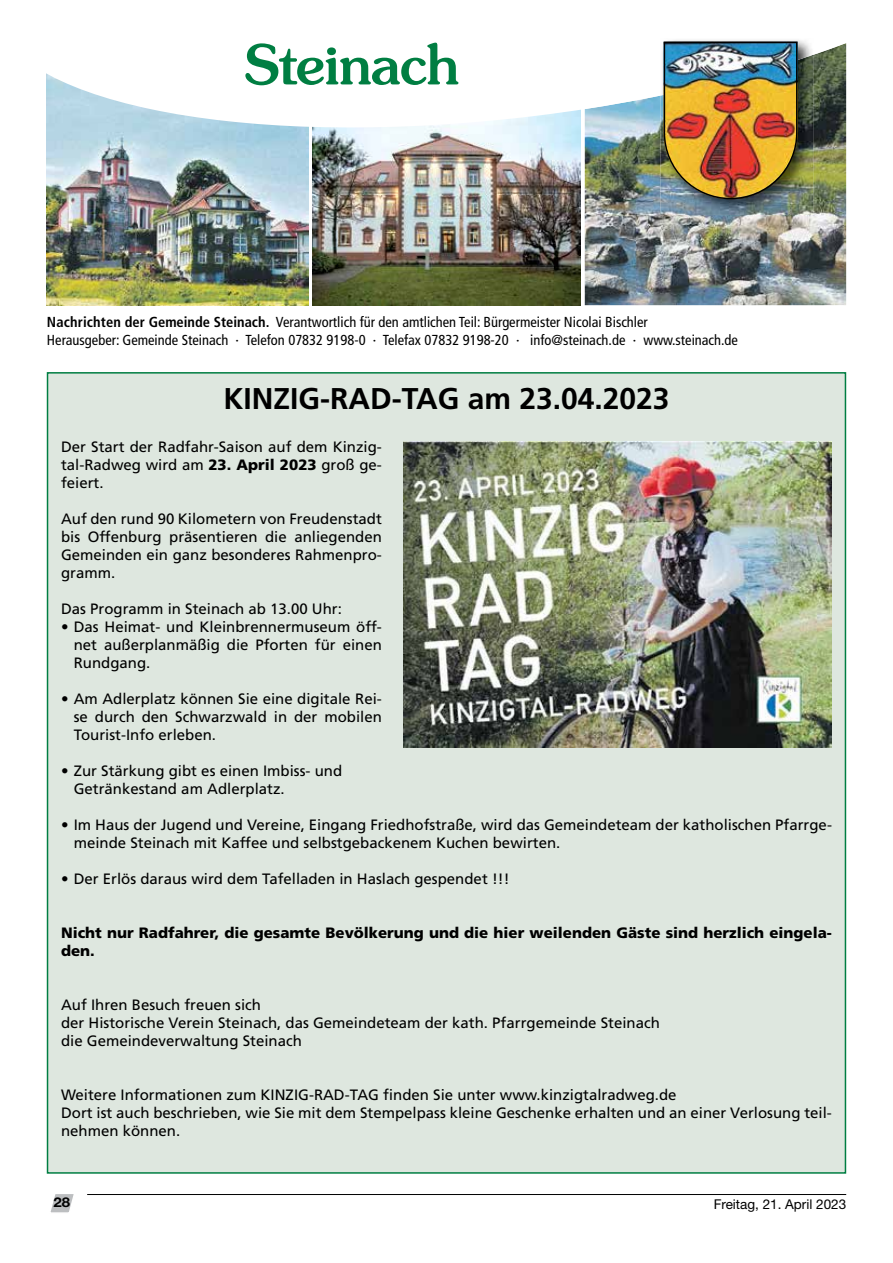
<style>
.page{position:relative;width:893px;height:1263px;background:#fff}
.page>*{position:absolute;margin:0;border:0;box-sizing:border-box;transform-origin:0 0}
.t1{font:500 54.9px "Souvenir";letter-spacing:-.01em;color:#007e42}
.t2{font:700 30px "Frutiger LT Std";color:#000}
.t3{font:15px/18px "Frutiger LT Std";color:#000;text-align:justify}
.t4{font:900 15px/18px "Frutiger LT Std";color:#000}
.t5{font:condensed 14.55px/18.3px "Frutiger";color:#000}
.t6{font:13.5px "Helvetica Neue LT Std";color:#000}
.t7{font:700 13.5px "Helvetica Neue LT Std";color:#000;scale:1.11 1}
.s1{font-weight:700}
.s2{font-weight:900}
</style>
<div class="page">
<svg style="left:50px;top:1194px;width:24px;height:19px"></svg>
<hr style="left:87px;top:1194px;width:759px;height:1px;background:#000">
<img style="left:47px;top:150px;width:261px;height:155px">
<img style="left:313px;top:150px;width:267px;height:155px">
<img style="left:585px;top:150px;width:261px;height:155px">
<svg style="left:47px;top:43px;width:799px;height:107px"></svg>
<img style="left:660px;top:96px;width:153px;height:119px">
<img style="left:660px;top:40px;width:153px;height:56px">
<img style="left:663px;top:41px;width:135px;height:159px">
<div style="left:48px;top:373px;width:797px;height:800px;background:#dee7df"></div>
<img style="left:403px;top:441px;width:429px;height:306px">
<h1 class="t1" style="left:244px;top:31px;width:216px">Steinach</h1>
<p class="t5" style="left:47px;top:313px;width:693px"><span class="s1">Nachrichten der Gemeinde Steinach.</span> Verantwortlich für den amtlichen Teil: Bürgermeister Nicolai Bischler<br>Herausgeber: Gemeinde Steinach · Telefon 07832 9198-0 · Telefax 07832 9198-20 · info@steinach.de · www.steinach.de</p>
<h2 class="t2" style="left:223px;top:381px;width:448px">KINZIG-RAD-TAG am 23.04.2023</h2>
<p class="t3" style="left:61px;top:437px;width:322px">Der Start der Radfahr-Saison auf dem Kinzig&shy;tal-Radweg wird am <span class="s2">23. April 2023</span> groß ge&shy;feiert.</p>
<p class="t3" style="left:61px;top:509px;width:322px">Auf den rund 90 Kilometern von Freudenstadt bis Offenburg präsentieren die anliegenden Gemeinden ein ganz besonderes Rahmenpro&shy;gramm.</p>
<p class="t3" style="left:61px;top:599px;width:282px">Das Programm in Steinach ab 13.00 Uhr:</p>
<p class="t3" style="left:74px;top:617px;width:310px;text-indent:-13px">• Das Heimat- und Kleinbrennermuseum öff&shy;net außerplanmäßig die Pforten für einen Rundgang.</p>
<p class="t3" style="left:74px;top:689px;width:310px;text-indent:-13px">• Am Adlerplatz können Sie eine digitale Rei&shy;se durch den Schwarzwald in der mobilen Tourist-Info erleben.</p>
<p class="t3" style="left:74px;top:761px;width:270px;text-indent:-13px">• Zur Stärkung gibt es einen Imbiss- und<br>Getränkestand am Adlerplatz.</p>
<p class="t3" style="left:74px;top:815px;width:760px;text-indent:-13px">• Im Haus der Jugend und Vereine, Eingang Friedhofstraße, wird das Gemeindeteam der katholischen Pfarrge&shy;meinde Steinach mit Kaffee und selbstgebackenem Kuchen bewirten.</p>
<p class="t3" style="left:61px;top:869px;width:450px">• Der Erlös daraus wird dem Tafelladen in Haslach gespendet !!!</p>
<p class="t4" style="left:61px;top:923px;width:772px">Nicht nur Radfahrer, die gesamte Bevölkerung und die hier weilenden Gäste sind herzlich eingela&shy;den.</p>
<p class="t3" style="left:61px;top:995px;width:600px;text-align:left">Auf Ihren Besuch freuen sich<br>der Historische Verein Steinach, das Gemeindeteam der kath. Pfarrgemeinde Steinach die Gemeindeverwaltung Steinach</p>
<p class="t3" style="left:61px;top:1085px;width:772px;text-align:left">Weitere Informationen zum KINZIG-RAD-TAG finden Sie unter www. kinzigtalradweg.de<br>Dort ist auch beschrieben, wie Sie mit dem Stempelpass kleine Geschenke erhalten und an einer Verlosung teil&shy;nehmen können.</p>
<p class="t7" style="left:54px;top:1193px;width:17px">28</p>
<p class="t6" style="left:714px;top:1196px;width:134px">Freitag, 21. April 2023</p>
</div>
